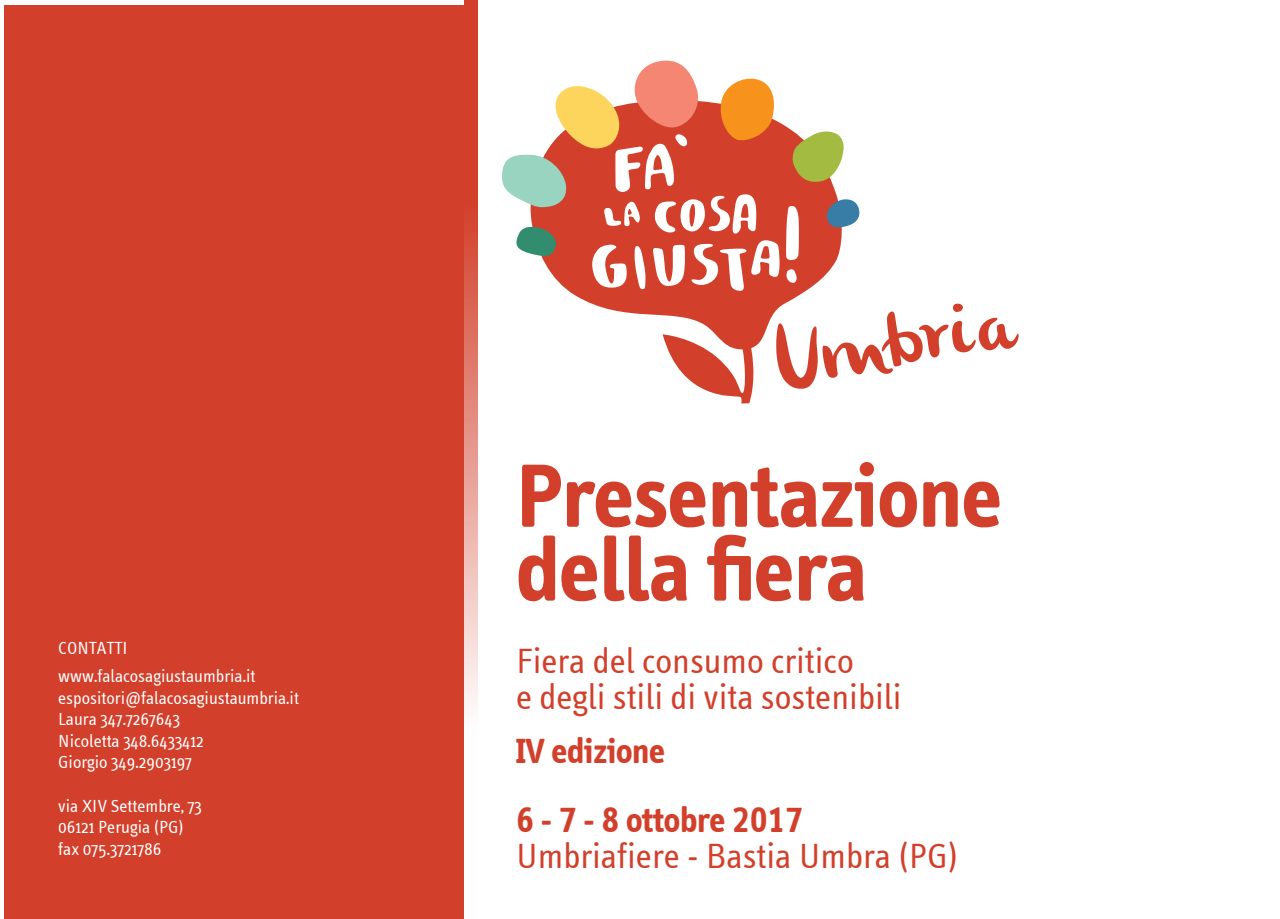
<style>
.page{position:relative;width:1280px;height:919px;background:#fff}
.page>*{position:absolute;margin:0;border:0;box-sizing:border-box;transform-origin:0 0}
.t1{font:700 91.5px "Info";color:#d23f2a}
.t2{font:36px "Info Normal";color:#d23f2a}
.t3{font:700 36px "Info";color:#d23f2a}
.t4{font:18px "Info Normal";color:#fff}
</style>
<div class="page">
<div style="left:4px;top:5px;width:460px;height:913px;background:#d23f2a"></div>
<svg style="left:464px;top:0;width:14px;height:707px;background:#e18072"></svg>
<svg style="left:776px;top:303px;width:243px;height:86px"></svg>
<svg style="left:569px;top:123px;width:276px;height:229px;fill:#d23f2a"></svg>
<svg style="left:663px;top:323px;width:97px;height:80px"></svg>
<svg style="left:792px;top:128px;width:53px;height:56px"></svg>
<svg style="left:825px;top:198px;width:35px;height:31px"></svg>
<svg style="left:786px;top:205px;width:13px;height:55px"></svg>
<svg style="left:786px;top:269px;width:11px;height:14px"></svg>
<svg style="left:502px;top:60px;width:278px;height:231px"></svg>
<p class="t4" style="left:58px;top:638px;width:71px">CONTATTI</p>
<p class="t4" style="left:58px;top:665px;width:199px">www.falacosagiustaumbria.it</p>
<p class="t4" style="left:58px;top:687px;width:242px">espositori@falacosagiustaumbria.it</p>
<p class="t4" style="left:58px;top:709px;width:123px">Laura 347.7267643</p>
<p class="t4" style="left:58px;top:730px;width:147px">Nicoletta 348.6433412</p>
<p class="t4" style="left:58px;top:752px;width:135px">Giorgio 349.2903197</p>
<p class="t4" style="left:58px;top:795px;width:145px">via XIV Settembre, 73</p>
<p class="t4" style="left:58px;top:817px;width:127px">06121 Perugia (PG)</p>
<p class="t4" style="left:58px;top:838px;width:105px">fax 075.3721786</p>
<p class="t1" style="left:516px;top:443px;width:487px">Presentazione</p>
<p class="t1" style="left:516px;top:517px;width:352px">della fiera</p>
<p class="t2" style="left:516px;top:640px;width:339px">Fiera del consumo critico</p>
<p class="t2" style="left:516px;top:676px;width:387px">e degli stili di vita sostenibili</p>
<p class="t3" style="left:516px;top:729px;width:151px">IV edizione</p>
<p class="t3" style="left:516px;top:798px;width:288px">6 - 7 - 8 ottobre 2017</p>
<p class="t2" style="left:516px;top:835px;width:444px">Umbriafiere - Bastia Umbra (PG)</p>
</div>
